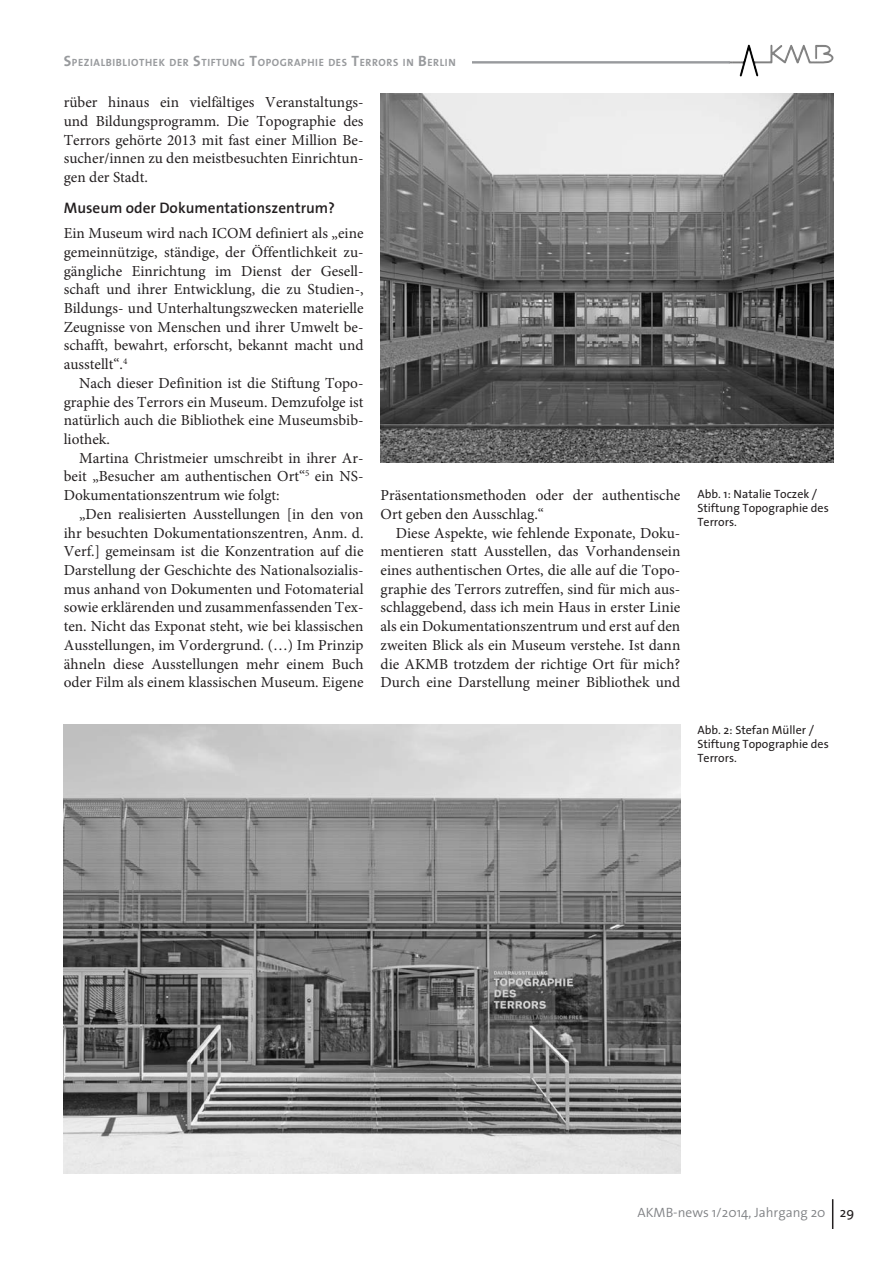
<style>
.page{position:relative;width:893px;height:1263px;background:#fff}
.page>*{position:absolute;margin:0;border:0;box-sizing:border-box;transform-origin:0 0}
.t1{font:15.3px/18.8px "Minion Pro";color:#231f20;text-align:justify}
.t2{font:600 15.3px "The Sans B6";color:#231f20}
.t3{font:300 13.5px "The Sans B4";color:#808285}
.t4{font:12px/14.2px "The Sans B5 Plain";color:#231f20}
.t5{font:700 10.5px "The Sans B7";letter-spacing:.055em;color:#989a9d}
.s1{font-size:15px}
.s2{font-family:"The Mix"}
.s3{font-family:"The Mix";font-weight:400;color:#231f20}
</style>
<div class="page">
<img style="left:730px;top:44px;width:103px;height:32px">
<hr style="left:64px;top:61px;width:666px;height:3px;background:#989a9d">
<hr style="left:832px;top:1199px;width:1px;height:30px;background:#231f20">
<div style="left:64px;top:52px;width:408px;height:17px;background:#fff"></div>
<img style="left:381px;top:94px;width:452px;height:369px">
<img style="left:64px;top:725px;width:616px;height:449px">
<p class="t5" style="left:64px;top:57px;width:393px"><span class="s1">S</span>PEZIALBIBLIOTHEK DER <span class="s1">S</span>TIFTUNG <span class="s1">T</span>OPOGRAPHIE DES <span class="s1">T</span>ERRORS IN <span class="s1">B</span>ERLIN</p>
<p class="t1" style="left:64px;top:93px;width:301px">rüber hinaus ein vielfältiges Veranstaltungs&shy;und Bildungsprogramm. Die Topographie des Terrors gehörte 2013 mit fast einer Million Be&shy;sucher/innen zu den meistbesuchten Einrichtun&shy;gen der Stadt.</p>
<p class="t2" style="left:64px;top:200px;width:273px">Museum oder Dokumentationszentrum?</p>
<p class="t1" style="left:64px;top:224px;width:301px">Ein Museum wird nach ICOM definiert als „eine gemeinnützige, ständige, der Öffentlichkeit zu&shy;gängliche Einrichtung im Dienst der Gesell&shy;schaft und ihrer Entwicklung, die zu Studien-, Bildungs- und Unterhaltungszwecken materielle Zeugnisse von Menschen und ihrer Umwelt be&shy;schafft, bewahrt, erforscht, bekannt macht und ausstellt“.<sup>4</sup></p>
<p class="t1" style="left:64px;top:374px;width:301px;text-indent:15px">Nach dieser Definition ist die Stiftung Topo&shy;graphie des Terrors ein Museum. Demzufolge ist natürlich auch die Bibliothek eine Museumsbib&shy;liothek.</p>
<p class="t1" style="left:64px;top:448px;width:301px;text-indent:15px">Martina Christmeier umschreibt in ihrer Ar&shy;beit „Besucher am authentischen Ort“<sup>5</sup> ein NS-Dokumentationszentrum wie folgt:</p>
<p class="t1" style="left:64px;top:505px;width:301px;text-indent:15px">„Den realisierten Ausstellungen [in den von ihr besuchten Dokumentationszentren, Anm. d.<br>Verf.] gemeinsam ist die Konzentration auf die Darstellung der Geschichte des Nationalsozialis&shy;mus anhand von Dokumenten und Fotomaterial sowie erklärenden und zusammenfassenden Tex&shy;ten. Nicht das Exponat steht, wie bei klassischen Ausstellungen, im Vordergrund. (…) Im Prinzip ähneln diese Ausstellungen mehr einem Buch oder Film als einem klassischen Museum. Eigene</p>
<p class="t1" style="left:381px;top:486px;width:301px">Präsentationsmethoden oder der authentische<br>Ort geben den Ausschlag.“</p>
<p class="t1" style="left:381px;top:523px;width:301px;text-indent:15px">Diese Aspekte, wie fehlende Exponate, Doku&shy;mentieren statt Ausstellen, das Vorhandensein eines authentischen Ortes, die alle auf die Topo&shy;graphie des Terrors zutreffen, sind für mich aus&shy;schlaggebend, dass ich mein Haus in erster Linie als ein Dokumentationszentrum und erst auf den zweiten Blick als ein Museum verstehe. Ist dann die AKMB trotzdem der richtige Ort für mich?<br>Durch eine Darstellung meiner Bibliothek und</p>
<p class="t4" style="left:697px;top:487px;width:133px">Abb. <span class="s2">1</span>: Natalie Toczek /<br>Stiftung Topographie des<br>Terrors.</p>
<p class="t4" style="left:697px;top:723px;width:133px">Abb. <span class="s2">2</span>: Stefan Müller /<br>Stiftung Topographie des<br>Terrors.</p>
<p class="t3" style="left:638px;top:1205px;width:218px">AKMB-news <span class="s2">1/2014</span>, Jahrgang <span class="s2">20</span> <span class="s3">29</span></p>
</div>
